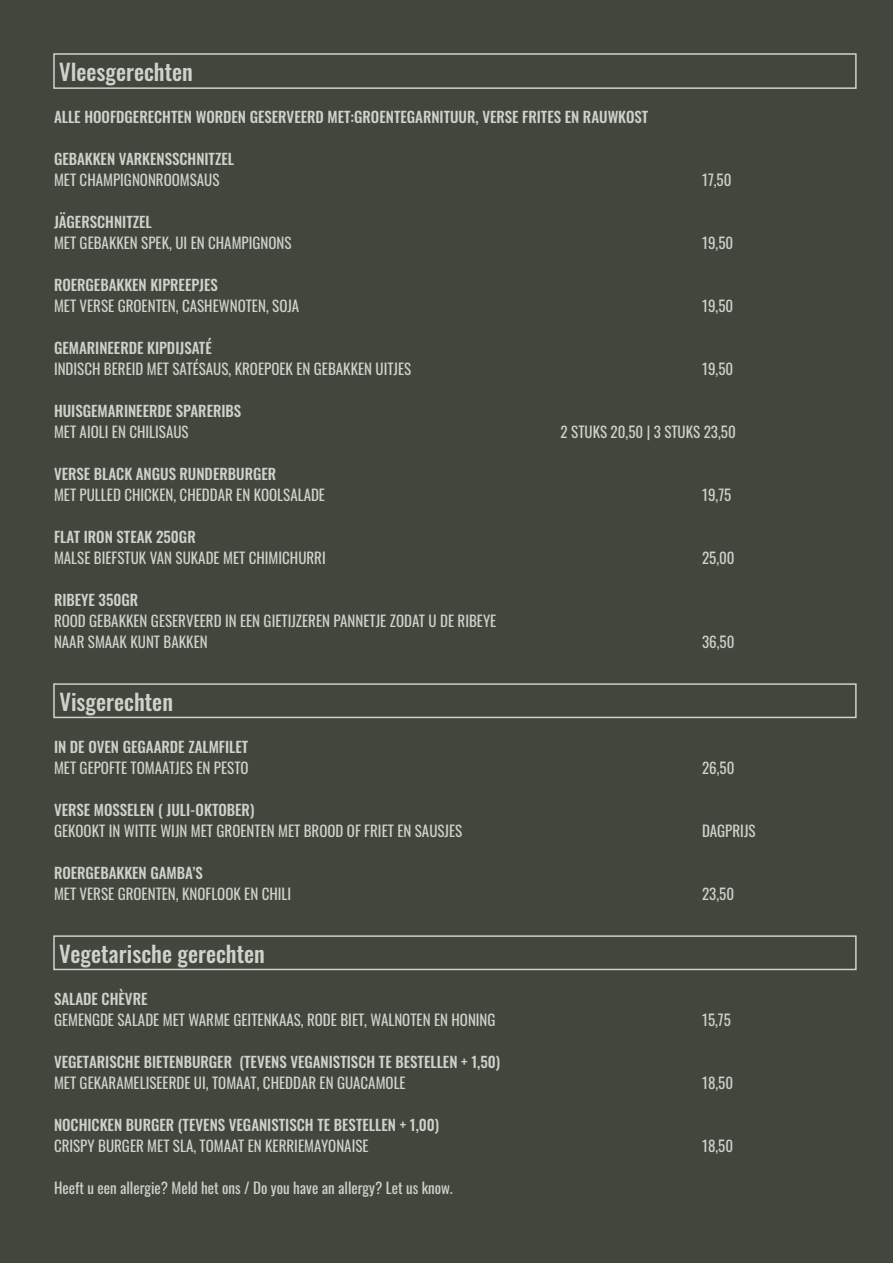
<style>
.page{position:relative;width:893px;height:1263px;background:#41473d}
.page>*{position:absolute;margin:0;border:0;box-sizing:border-box;transform-origin:0 0}
.t1{font:500 22.5px "Oswald";color:#d0d1cb}
.t2{font:15px/21px "Oswald";color:#d0d1cb}
.t3{font:500 15px "Oswald";color:#d0d1cb}
</style>
<div class="page">
<div style="left:53px;top:53px;width:804px;height:36px;border:2px solid #d0d1cb"></div>
<div style="left:53px;top:683px;width:804px;height:35px;border:2px solid #d0d1cb"></div>
<div style="left:53px;top:935px;width:804px;height:35px;border:2px solid #d0d1cb"></div>
<h1 class="t1" style="left:59px;top:52px;width:135px">Vleesgerechten</h1>
<p class="t3" style="left:54px;top:103px;width:596px">ALLE HOOFDGERECHTEN WORDEN GESERVEERD MET:GROENTEGARNITUUR, VERSE FRITES EN RAUWKOST</p>
<p class="t3" style="left:54px;top:145px;width:182px">GEBAKKEN VARKENSSCHNITZEL</p>
<p class="t2" style="left:54px;top:168px;width:167px">MET CHAMPIGNONROOMSAUS</p>
<p class="t2" style="left:702px;top:168px;width:31px">17,50</p>
<p class="t3" style="left:54px;top:208px;width:99px">JÄGERSCHNITZEL</p>
<p class="t2" style="left:54px;top:231px;width:239px">MET GEBAKKEN SPEK, UI EN CHAMPIGNONS</p>
<p class="t2" style="left:702px;top:231px;width:33px">19,50</p>
<p class="t3" style="left:54px;top:271px;width:165px">ROERGEBAKKEN KIPREEPJES</p>
<p class="t2" style="left:54px;top:294px;width:247px">MET VERSE GROENTEN, CASHEWNOTEN, SOJA</p>
<p class="t2" style="left:702px;top:294px;width:33px">19,50</p>
<p class="t3" style="left:54px;top:334px;width:159px">GEMARINEERDE KIPDIJSATÉ</p>
<p class="t2" style="left:54px;top:357px;width:359px">INDISCH BEREID MET SATÉSAUS, KROEPOEK EN GEBAKKEN UITJES</p>
<p class="t2" style="left:702px;top:357px;width:33px">19,50</p>
<p class="t3" style="left:54px;top:397px;width:189px">HUISGEMARINEERDE SPARERIBS</p>
<p class="t2" style="left:54px;top:420px;width:136px">MET AIOLI EN CHILISAUS</p>
<p class="t2" style="left:561px;top:420px;width:177px">2 STUKS 20,50 | 3 STUKS 23,50</p>
<p class="t3" style="left:54px;top:460px;width:224px">VERSE BLACK ANGUS RUNDERBURGER</p>
<p class="t2" style="left:54px;top:483px;width:273px">MET PULLED CHICKEN, CHEDDAR EN KOOLSALADE</p>
<p class="t2" style="left:702px;top:483px;width:31px">19,75</p>
<p class="t3" style="left:54px;top:523px;width:143px">FLAT IRON STEAK 250GR</p>
<p class="t2" style="left:54px;top:546px;width:273px">MALSE BIEFSTUK VAN SUKADE MET CHIMICHURRI</p>
<p class="t2" style="left:702px;top:546px;width:34px">25,00</p>
<p class="t3" style="left:54px;top:586px;width:86px">RIBEYE 350GR</p>
<p class="t2" style="left:54px;top:609px;width:444px">ROOD GEBAKKEN GESERVEERD IN EEN GIETIJZEREN PANNETJE ZODAT U DE RIBEYE<br>NAAR SMAAK KUNT BAKKEN</p>
<p class="t2" style="left:702px;top:630px;width:34px">36,50</p>
<h1 class="t1" style="left:59px;top:682px;width:115px">Visgerechten</h1>
<p class="t3" style="left:54px;top:733px;width:196px">IN DE OVEN GEGAARDE ZALMFILET</p>
<p class="t2" style="left:54px;top:756px;width:196px">MET GEPOFTE TOMAATJES EN PESTO</p>
<p class="t2" style="left:702px;top:756px;width:34px">26,50</p>
<p class="t3" style="left:54px;top:796px;width:202px">VERSE MOSSELEN ( JULI-OKTOBER)</p>
<p class="t2" style="left:54px;top:819px;width:410px">GEKOOKT IN WITTE WIJN MET GROENTEN MET BROOD OF FRIET EN SAUSJES</p>
<p class="t2" style="left:702px;top:819px;width:55px">DAGPRIJS</p>
<p class="t3" style="left:54px;top:859px;width:150px">ROERGEBAKKEN GAMBA’S</p>
<p class="t2" style="left:54px;top:882px;width:239px">MET VERSE GROENTEN, KNOFLOOK EN CHILI</p>
<p class="t2" style="left:702px;top:882px;width:34px">23,50</p>
<h1 class="t1" style="left:59px;top:934px;width:207px">Vegetarische gerechten</h1>
<p class="t3" style="left:54px;top:985px;width:95px">SALADE CHÈVRE</p>
<p class="t2" style="left:54px;top:1008px;width:443px">GEMENGDE SALADE MET WARME GEITENKAAS, RODE BIET, WALNOTEN EN HONING</p>
<p class="t2" style="left:702px;top:1008px;width:30px">15,75</p>
<p class="t3" style="left:54px;top:1048px;width:448px">VEGETARISCHE BIETENBURGER (TEVENS VEGANISTISCH TE BESTELLEN + 1,50)</p>
<p class="t2" style="left:54px;top:1071px;width:353px">MET GEKARAMELISEERDE UI, TOMAAT, CHEDDAR EN GUACAMOLE</p>
<p class="t2" style="left:702px;top:1071px;width:33px">18,50</p>
<p class="t3" style="left:54px;top:1111px;width:387px">NOCHICKEN BURGER (TEVENS VEGANISTISCH TE BESTELLEN + 1,00)</p>
<p class="t2" style="left:54px;top:1134px;width:316px">CRISPY BURGER MET SLA, TOMAAT EN KERRIEMAYONAISE</p>
<p class="t2" style="left:702px;top:1134px;width:33px">18,50</p>
<p class="t2" style="left:54px;top:1176px;width:400px">Heeft u een allergie? Meld het ons / Do you have an allergy? Let us know.</p>
</div>
